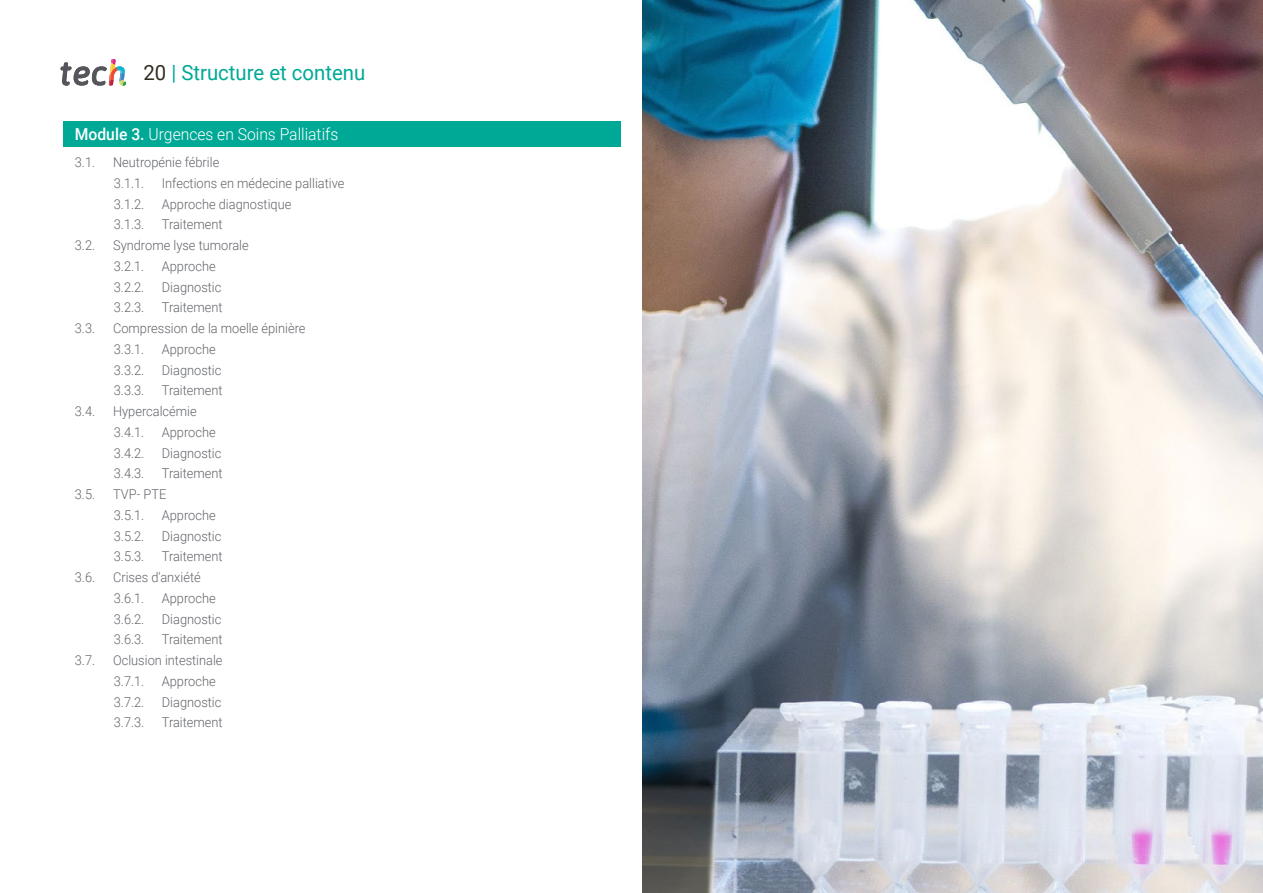
<style>
.page{position:relative;width:1263px;height:893px;background:#fff}
.page>*{position:absolute;margin:0;border:0;box-sizing:border-box;transform-origin:0 0}
.t1{font:21px "Roboto";color:#00a996}
.t2{font:300 16.5px "Roboto";color:#fff;scale:.95 1}
.t3{font:300 13.5px/20.7px "Roboto";color:#61646a;scale:.95 1}
.s1{color:#312e20}
.s2{font-weight:500}
</style>
<div class="page">
<div style="left:64px;top:121px;width:557px;height:25px;background:#00a996"></div>
<img style="left:642px;top:0;width:621px;height:893px">
<svg style="left:61px;top:59px;width:65px;height:27px"></svg>
<h1 class="t1" style="left:144px;top:57px;width:223px"><span class="s1">20</span> | Structure et contenu</h1>
<p class="t2" style="left:75px;top:123px;width:279px"><span class="s2">Module 3.</span> Urgences en Soins Palliatifs</p>
<p class="t3" style="left:75px;top:151px;width:23px">3.1.</p>
<p class="t3" style="left:113px;top:151px;width:113px">Neutropénie fébrile<br>3.1.1.</p>
<p class="t3" style="left:162px;top:172px;width:194px">Infections en médecine palliative</p>
<p class="t3" style="left:114px;top:193px;width:34px">3.1.2.</p>
<p class="t3" style="left:162px;top:193px;width:138px">Approche diagnostique</p>
<p class="t3" style="left:114px;top:214px;width:34px">3.1.3.</p>
<p class="t3" style="left:162px;top:214px;width:66px">Traitement</p>
<p class="t3" style="left:75px;top:234px;width:23px">3.2.</p>
<p class="t3" style="left:113px;top:234px;width:144px">Syndrome lyse tumorale<br>3.2.1.</p>
<p class="t3" style="left:162px;top:255px;width:58px">Approche</p>
<p class="t3" style="left:114px;top:276px;width:34px">3.2.2.</p>
<p class="t3" style="left:162px;top:276px;width:64px">Diagnostic</p>
<p class="t3" style="left:114px;top:297px;width:34px">3.2.3.</p>
<p class="t3" style="left:162px;top:297px;width:66px">Traitement</p>
<p class="t3" style="left:75px;top:317px;width:23px">3.3.</p>
<p class="t3" style="left:113px;top:317px;width:204px">Compression de la moelle épinière<br>3.3.1.</p>
<p class="t3" style="left:162px;top:338px;width:58px">Approche</p>
<p class="t3" style="left:114px;top:359px;width:34px">3.3.2.</p>
<p class="t3" style="left:162px;top:359px;width:64px">Diagnostic</p>
<p class="t3" style="left:114px;top:380px;width:34px">3.3.3.</p>
<p class="t3" style="left:162px;top:380px;width:66px">Traitement</p>
<p class="t3" style="left:75px;top:400px;width:23px">3.4.</p>
<p class="t3" style="left:113px;top:400px;width:89px">Hypercalcémie<br>3.4.1.</p>
<p class="t3" style="left:162px;top:421px;width:58px">Approche</p>
<p class="t3" style="left:114px;top:442px;width:34px">3.4.2.</p>
<p class="t3" style="left:162px;top:442px;width:64px">Diagnostic</p>
<p class="t3" style="left:114px;top:463px;width:34px">3.4.3.</p>
<p class="t3" style="left:162px;top:463px;width:66px">Traitement</p>
<p class="t3" style="left:75px;top:483px;width:23px">3.5.</p>
<p class="t3" style="left:113px;top:483px;width:58px">TVP- PTE<br>3.5.1.</p>
<p class="t3" style="left:162px;top:504px;width:58px">Approche</p>
<p class="t3" style="left:114px;top:525px;width:34px">3.5.2.</p>
<p class="t3" style="left:162px;top:525px;width:64px">Diagnostic</p>
<p class="t3" style="left:114px;top:546px;width:34px">3.5.3.</p>
<p class="t3" style="left:162px;top:546px;width:66px">Traitement</p>
<p class="t3" style="left:75px;top:566px;width:23px">3.6.</p>
<p class="t3" style="left:113px;top:566px;width:94px">Crises d'anxiété<br>3.6.1.</p>
<p class="t3" style="left:162px;top:587px;width:58px">Approche</p>
<p class="t3" style="left:114px;top:608px;width:34px">3.6.2.</p>
<p class="t3" style="left:162px;top:608px;width:64px">Diagnostic</p>
<p class="t3" style="left:114px;top:629px;width:34px">3.6.3.</p>
<p class="t3" style="left:162px;top:629px;width:66px">Traitement</p>
<p class="t3" style="left:75px;top:649px;width:23px">3.7.</p>
<p class="t3" style="left:113px;top:649px;width:117px">Oclusion intestinale<br>3.7.1.</p>
<p class="t3" style="left:162px;top:670px;width:58px">Approche</p>
<p class="t3" style="left:114px;top:691px;width:34px">3.7.2.</p>
<p class="t3" style="left:162px;top:691px;width:64px">Diagnostic</p>
<p class="t3" style="left:114px;top:712px;width:34px">3.7.3.</p>
<p class="t3" style="left:162px;top:712px;width:66px">Traitement</p>
</div>
